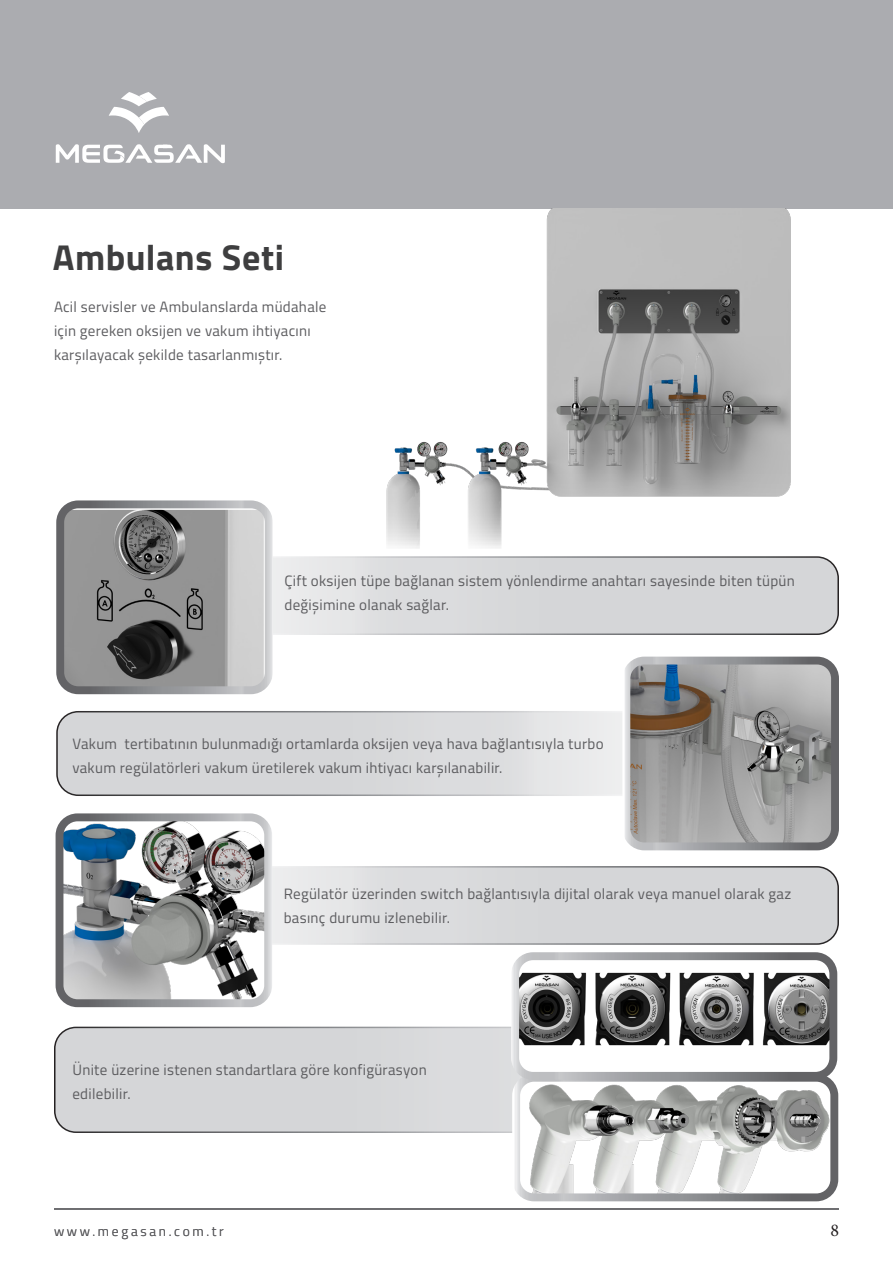
<style>
.page{position:relative;width:893px;height:1263px;background:#fff}
.page>*{position:absolute;margin:0;border:0;box-sizing:border-box;transform-origin:0 0}
.t1{font:700 36px "Titillium Web";letter-spacing:.015em;color:#3e3e3f}
.t2{font:18px "Minion Pro";color:#231f20}
.t3{font:15px/24px "Titillium Web";letter-spacing:.02em;color:#5c5c5f}
.t4{font:300 13.5px "Titillium Web";letter-spacing:.2em;color:#5b5b5e}
</style>
<div class="page">
<div style="left:0;top:0;width:893px;height:208px;background:#abacb0"></div>
<svg style="left:56px;top:144px;width:169px;height:19px"></svg>
<svg style="left:109px;top:92px;width:60px;height:41px"></svg>
<hr style="left:54px;top:1209px;width:785px;height:1px;background:#5c5c5f">
<svg style="left:189px;top:557px;width:649px;height:77px;fill:#d5d6d8"></svg>
<div style="left:189px;top:556px;width:650px;height:79px;border:2px solid #fff;border-radius:21px"></div>
<div style="left:55px;top:1027px;width:653px;height:105px;background:#d5d6d8;border-radius:21px"></div>
<div style="left:54px;top:1027px;width:655px;height:106px;border:2px solid #fff;border-radius:21px"></div>
<svg style="left:189px;top:867px;width:649px;height:77px;fill:#d5d6d8"></svg>
<div style="left:188px;top:866px;width:651px;height:79px;border:2px solid #fff;border-radius:21px"></div>
<svg style="left:57px;top:712px;width:639px;height:83px;fill:#d5d6d8"></svg>
<div style="left:56px;top:711px;width:641px;height:85px;border:2px solid #fff;border-radius:21px"></div>
<img style="left:384px;top:208px;width:412px;height:340px">
<img style="left:631px;top:666px;width:199px;height:175px">
<div style="left:622px;top:657px;width:217px;height:193px;border:8px solid #fff;border-radius:18px"></div>
<img style="left:65px;top:822px;width:198px;height:176px">
<div style="left:56px;top:813px;width:216px;height:194px;border:8px solid #fff;border-radius:18px"></div>
<img style="left:521px;top:1083px;width:308px;height:109px">
<div style="left:512px;top:1074px;width:326px;height:127px;border:8px solid #fff;border-radius:18px"></div>
<div style="left:515px;top:956px;width:318px;height:120px;background:#fff;border-radius:18px"></div>
<img style="left:520px;top:973px;width:308px;height:72px">
<div style="left:511px;top:952px;width:326px;height:128px;border:8px solid #fff;border-radius:18px"></div>
<img style="left:65px;top:510px;width:199px;height:175px">
<div style="left:56px;top:500px;width:217px;height:194px;border:8px solid #fff;border-radius:18px"></div>
<p class="t1" style="left:53px;top:230px;width:233px">Ambulans Seti</p>
<p class="t3" style="left:54px;top:294px;width:274px">Acil servisler ve Ambulanslarda müdahale için gereken oksijen ve vakum ihtiyacını karşılayacak şekilde tasarlanmıştır.</p>
<p class="t3" style="left:284px;top:568px;width:512px">Çift oksijen tüpe bağlanan sistem yönlendirme anahtarı sayesinde biten tüpün değişimine olanak sağlar.</p>
<p class="t3" style="left:72px;top:731px;width:533px">Vakum tertibatının bulunmadığı ortamlarda oksijen veya hava bağlantısıyla turbo vakum regülatörleri vakum üretilerek vakum ihtiyacı karşılanabilir.</p>
<p class="t3" style="left:284px;top:881px;width:509px">Regülatör üzerinden switch bağlantısıyla dijital olarak veya manuel olarak gaz basınç durumu izlenebilir.</p>
<p class="t3" style="left:72px;top:1057px;width:356px">Ünite üzerine istenen standartlara göre konfigürasyon edilebilir.</p>
<p class="t4" style="left:54px;top:1221px;width:171px">www.megasan.com.tr</p>
<p class="t2" style="left:830px;top:1218px;width:10px">8</p>
</div>
